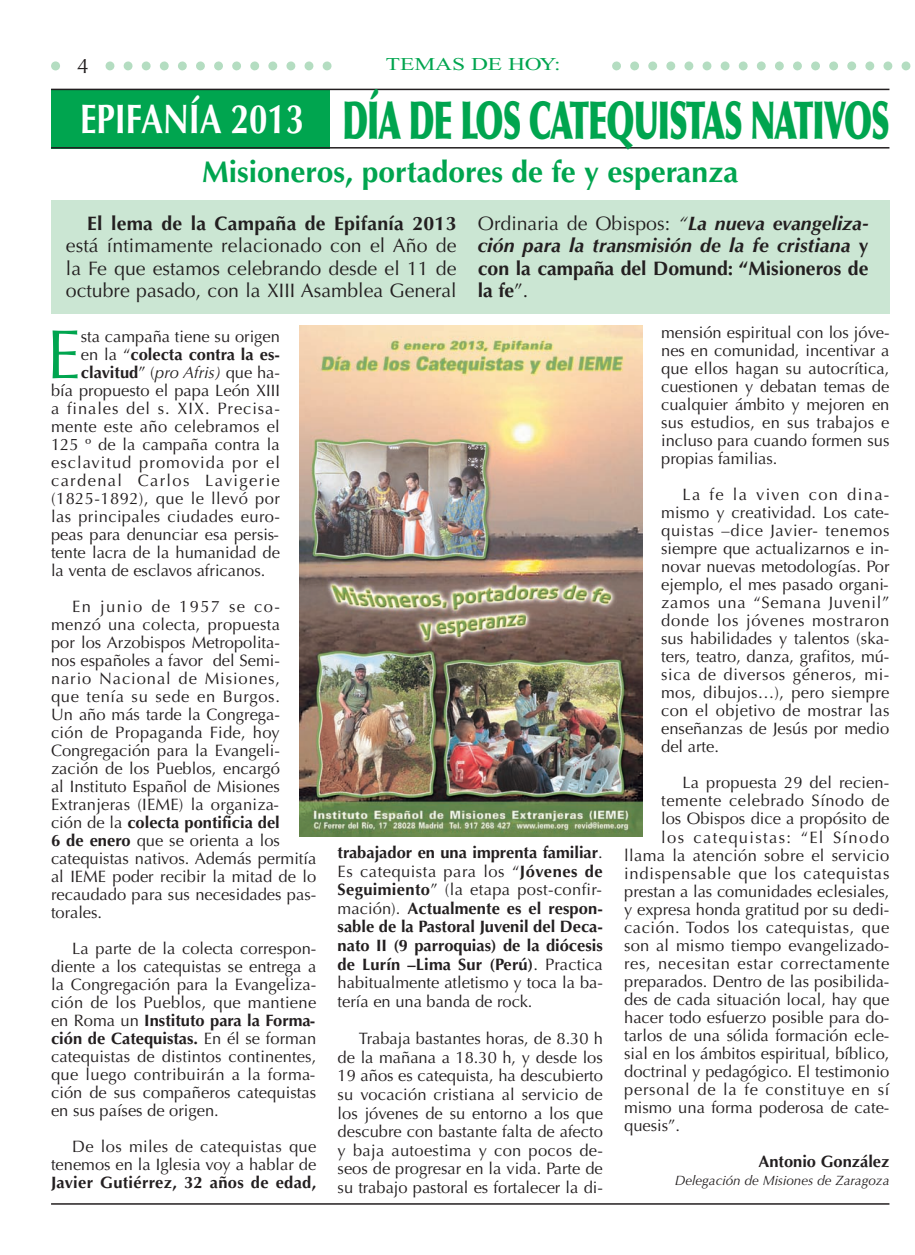
<style>
.page{position:relative;width:915px;height:1255px;background:#fff}
.page>*{position:absolute;margin:0;border:0;box-sizing:border-box;transform-origin:0 0}
.t1{font:69.3px "Optima";color:#00a54f}
.t2{font:900 52.5px "Optima";letter-spacing:-.03em;color:#00a54f;scale:.6 1}
.t3{font:700 41.25px "Optima";color:#fff;scale:.8 1}
.t4{font:700 30px "Optima";color:#00a54f}
.t5{font:21px "Optima";color:#231f20}
.t6{font:19.5px/22.5px "Optima";color:#231f20;text-align:justify}
.t7{font:italic 700 19.5px/22.5px "Optima";letter-spacing:.005em;color:#231f20;text-align:justify}
.t8{font:18px "Times New Roman";color:#00a54f;scale:1.3 1}
.t9{font:16.5px/18px "Optima";color:#231f20;text-align:justify}
.t10{font:700 16.5px/18.6px "Optima";color:#231f20;text-align:justify}
.t11{font:16.5px "Optima";letter-spacing:.035em;color:#231f20}
.t12{font:16.5px "Optima";letter-spacing:.025em;color:#231f20}
.t13{font:16.5px "Optima";letter-spacing:.045em;color:#231f20}
.t14{font:16.5px "Optima";letter-spacing:.085em;color:#231f20}
.t15{font:16.5px "Optima";letter-spacing:.02em;color:#231f20}
.t16{font:italic 16.5px "Optima";color:#231f20}
.t17{font:16.5px "Optima";letter-spacing:.055em;color:#231f20}
.t18{font:16.5px "Optima";letter-spacing:.06em;color:#231f20}
.t19{font:italic 13.5px "Optima";color:#231f20}
.s1{font-weight:700}
.s2{font-weight:400;font-style:normal}
.s3{font-weight:400}
.s4{font-style:normal}
.s5{font-weight:700;font-style:normal}
</style>
<div class="page">
<div style="left:51px;top:200px;width:838px;height:113px;background:#cbe6d3"></div>
<svg style="left:51px;top:61px;width:860px;height:9px"></svg>
<div style="left:337px;top:51px;width:272px;height:30px;background:#fff"></div>
<div style="left:69px;top:51px;width:28px;height:30px;background:#fff"></div>
<div style="left:51px;top:89px;width:278px;height:60px;background:#00a54f"></div>
<hr style="left:51px;top:89px;width:838px;height:1px;background:#231f20">
<hr style="left:51px;top:1203px;width:838px;height:1px;background:#231f20">
<hr style="left:51px;top:147px;width:838px;height:1px;background:#231f20">
<img style="left:299px;top:325px;width:343px;height:511px">
<p class="t5" style="left:77px;top:57px;width:13px">4</p>
<p class="t8" style="left:385px;top:58px;width:136px">TEMAS DE HOY:</p>
<p class="t2" style="left:342px;top:99px;width:913px">DÍA DE LOS CATEQUISTAS NATIVOS</p>
<p class="t4" style="left:202px;top:160px;width:537px">Misioneros, portadores de fe y esperanza</p>
<p class="t3" style="left:80px;top:102px;width:282px">EPIFANÍA 2013</p>
<p class="t6" style="left:66px;top:214px;width:392px;text-indent:21px"><span class="s1">El lema de la Campaña de Epifanía 2013 </span>está íntimamente relacionado con el Año de la Fe que estamos celebrando desde el 11 de octubre pasado, con la XIII Asamblea General</p>
<p class="t7" style="left:477px;top:214px;width:392px"><span class="s2">Ordinaria de Obispos:</span> <span class="s3">“</span>La nueva evangeliza&shy;ción para la transmisión de la fe cristiana <span class="s4">y con la campaña del Domund: “Misioneros de la fe</span><span class="s2">”.</span></p>
<p class="t1" style="left:46px;top:326px;width:36px">E</p>
<p class="t9" style="left:81px;top:329px;width:200px">sta campaña tiene su origen</p>
<p class="t10" style="left:81px;top:347px;width:200px"><span class="s3">en la “</span>colecta contra la es-</p>
<p class="t16" style="left:81px;top:365px;width:200px"><span class="s5">clavitud</span><span class="s4">” (</span>pro Afris) <span class="s4">que ha-</span></p>
<p class="t9" style="left:51px;top:383px;width:230px">bía propuesto el papa León XIII</p>
<p class="t17" style="left:51px;top:401px;width:230px">a finales del s. XIX. Precisa-</p>
<p class="t12" style="left:51px;top:419px;width:230px">mente este año celebramos el</p>
<p class="t9" style="left:51px;top:437px;width:230px">125 º de la campaña contra la</p>
<p class="t18" style="left:51px;top:455px;width:230px">esclavitud promovida por el</p>
<p class="t14" style="left:51px;top:473px;width:230px">cardenal Carlos Lavigerie</p>
<p class="t12" style="left:51px;top:491px;width:230px">(1825-1892), que le llevó por</p>
<p class="t12" style="left:51px;top:509px;width:230px">las principales ciudades euro-</p>
<p class="t9" style="left:51px;top:527px;width:229px">peas para denunciar esa persis-</p>
<p class="t9" style="left:51px;top:545px;width:230px">tente lacra de la humanidad de</p>
<p class="t9" style="left:51px;top:563px;width:216px">la venta de esclavos africanos.</p>
<p class="t9" style="left:51px;top:599px;width:267px;text-align:left;text-indent:21px">En junio de 1957 se co&shy;menzó una colecta, propuesta<br>por los Arzobispos Metropolita-<br>nos españoles a favor del Semi&shy;nario Nacional de Misiones,<br>que tenía su sede en Burgos.<br>Un año más tarde la Congrega-<br>ción de Propaganda Fide, hoy<br>Congregación para la Evangeli&shy;zación de los Pueblos, encargó<br>al Instituto Español de Misiones<br>Extranjeras (IEME) la organiza-<br>ción de la <span class="s1">colecta pontificia del<br>6 de enero</span> que se orienta a los catequistas nativos. Además permitía al IEME poder recibir la mitad de lo recaudado para sus necesidades pas&shy;torales.</p>
<p class="t9" style="left:51px;top:941px;width:267px;text-indent:21px">La parte de la colecta correspon&shy;diente a los catequistas se entrega a la Congregación para la Evangeliza&shy;ción de los Pueblos, que mantiene en Roma un <span class="s1">Instituto para la Forma&shy;ción de Catequistas.</span> En él se forman catequistas de distintos continentes, que luego contribuirán a la forma&shy;ción de sus compañeros catequistas en sus países de origen.</p>
<p class="t9" style="left:51px;top:1139px;width:267px;text-indent:21px">De los miles de catequistas que tenemos en la Iglesia voy a hablar de <span class="s1">Javier Gutiérrez, 32 años de edad,</span></p>
<p class="t10" style="left:337px;top:844px;width:267px">trabajador en una imprenta familiar<span class="s3">.<br>Es catequista para los “</span>Jóvenes de Seguimiento<span class="s3">” (la etapa post-confir&shy;mación).</span> Actualmente es el respon&shy;sable de la Pastoral Juvenil del Deca&shy;nato II (9 parroquias) de la diócesis de Lurín –Lima Sur (Perú)<span class="s3">. Practica habitualmente atletismo y toca la ba&shy;tería en una banda de rock.</span></p>
<p class="t9" style="left:337px;top:1030px;width:267px;line-height:18.6px;text-indent:21px">Trabaja bastantes horas, de 8.30 h de la mañana a 18.30 h, y desde los 19 años es catequista, ha descubierto su vocación cristiana al servicio de los jóvenes de su entorno a los que descubre con bastante falta de afecto y baja autoestima y con pocos de&shy;seos de progresar en la vida. Parte de su trabajo pastoral es fortalecer la di-</p>
<p class="t9" style="left:661px;top:325px;width:230px">mensión espiritual con los jóve&shy;nes en comunidad, incentivar a que ellos hagan su autocrítica, cuestionen y debatan temas de cualquier ámbito y mejoren en sus estudios, en sus trabajos e incluso para cuando formen sus propias familias.</p>
<p class="t9" style="left:661px;top:487px;width:230px;text-indent:21px">La fe la viven con dina&shy;mismo y creatividad. Los cate&shy;quistas –dice Javier- tenemos siempre que actualizarnos e in&shy;novar nuevas metodologías. Por ejemplo, el mes pasado organi&shy;zamos una “Semana Juvenil” donde los jóvenes mostraron sus habilidades y talentos (ska&shy;ters, teatro, danza, grafitos, mú&shy;sica de diversos géneros, mi&shy;mos, dibujos…), pero siempre con el objetivo de mostrar las enseñanzas de Jesús por medio del arte.</p>
<p class="t9" style="left:682px;top:775px;width:208px">La propuesta 29 del recien-</p>
<p class="t11" style="left:661px;top:794px;width:230px">temente celebrado Sínodo de</p>
<p class="t9" style="left:661px;top:811px;width:230px">los Obispos dice a propósito de</p>
<p class="t14" style="left:661px;top:830px;width:230px">los catequistas: “El Sínodo</p>
<p class="t15" style="left:624px;top:848px;width:267px">llama la atención sobre el servicio</p>
<p class="t13" style="left:624px;top:866px;width:267px">indispensable que los catequistas</p>
<p class="t9" style="left:624px;top:883px;width:267px">prestan a las comunidades eclesiales,</p>
<p class="t9" style="left:624px;top:901px;width:267px">y expresa honda gratitud por su dedi-</p>
<p class="t11" style="left:624px;top:920px;width:267px">cación. Todos los catequistas, que</p>
<p class="t9" style="left:624px;top:937px;width:267px">son al mismo tiempo evangelizado-</p>
<p class="t11" style="left:624px;top:956px;width:267px">res, necesitan estar correctamente</p>
<p class="t9" style="left:624px;top:973px;width:267px">preparados. Dentro de las posibilida-</p>
<p class="t9" style="left:624px;top:991px;width:266px">des de cada situación local, hay que</p>
<p class="t9" style="left:624px;top:1009px;width:267px">hacer todo esfuerzo posible para do-</p>
<p class="t9" style="left:624px;top:1027px;width:267px">tarlos de una sólida formación ecle-</p>
<p class="t9" style="left:624px;top:1045px;width:267px">sial en los ámbitos espiritual, bíblico,</p>
<p class="t9" style="left:624px;top:1063px;width:267px">doctrinal y pedagógico. El testimonio</p>
<p class="t13" style="left:624px;top:1082px;width:267px">personal de la fe constituye en sí</p>
<p class="t9" style="left:624px;top:1099px;width:267px">mismo una forma poderosa de cate-</p>
<p class="t9" style="left:624px;top:1117px;width:57px">quesis”.</p>
<p class="t10" style="left:758px;top:1153px;width:132px">Antonio González</p>
<p class="t19" style="left:674px;top:1174px;width:216px">Delegación de Misiones de Zaragoza</p>
</div>
